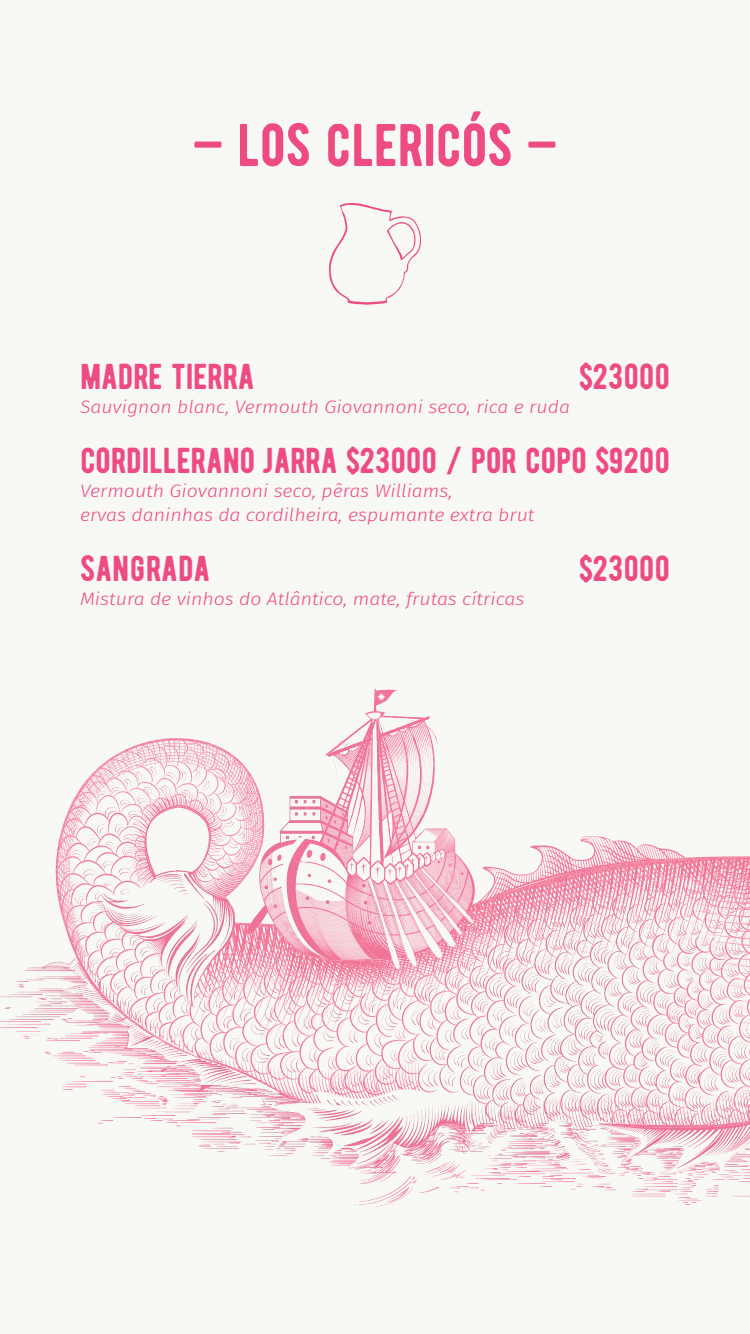
<style>
.page{position:relative;width:750px;height:1334px;background:#f8f8f5}
.page>*{position:absolute;margin:0;border:0;box-sizing:border-box;transform-origin:0 0}
.t1{font:60px "BERNIER Regular";color:#ef4b83}
.Cocteles___Ingredientes{font:36px "BERNIER Regular";color:#ef4b83}
.Cocteles___Ingredientes-2{font:italic 300 18px "Fira Sans";color:#ef4b83;scale:1.08 1}
</style>
<div class="page">
<svg style="left:329px;top:203px;width:92px;height:102px"></svg>
<svg style="left:23px;top:1036px;width:7px;height:3px"></svg>
<img style="left:194px;top:1137px;width:137px;height:26px">
<img style="left:322px;top:1137px;width:318px;height:11px">
<img style="left:201px;top:1148px;width:454px;height:14px">
<img style="left:331px;top:1159px;width:399px;height:15px">
<img style="left:361px;top:1174px;width:381px;height:9px">
<img style="left:0;top:1019px;width:44px;height:16px">
<img style="left:367px;top:689px;width:31px;height:27px">
<img style="left:364px;top:713px;width:20px;height:6px">
<svg style="left:44px;top:739px;width:706px;height:398px"></svg>
<img style="left:378px;top:716px;width:53px;height:48px">
<img style="left:194px;top:719px;width:209px;height:143px">
<img style="left:212px;top:845px;width:242px;height:17px">
<img style="left:637px;top:860px;width:20px;height:2px">
<p class="t1" style="left:193px;top:107px;width:366px">— LOS CLERICÓS —</p>
<p class="Cocteles___Ingredientes" style="left:80px;top:353px;width:176px">MADRE TIERRA</p>
<p class="Cocteles___Ingredientes" style="left:579px;top:353px;width:93px">$23000</p>
<p class="Cocteles___Ingredientes-2" style="left:80px;top:394px;width:455px">Sauvignon blanc, Vermouth Giovannoni seco, rica e ruda</p>
<p class="Cocteles___Ingredientes" style="left:80px;top:437px;width:592px">CORDILLERANO JARRA $23000 / POR COPO $9200</p>
<p class="Cocteles___Ingredientes-2" style="left:80px;top:478px;width:346px">Vermouth Giovannoni seco, pêras Williams,</p>
<p class="Cocteles___Ingredientes-2" style="left:80px;top:502px;width:422px">ervas daninhas da cordilheira, espumante extra brut</p>
<p class="Cocteles___Ingredientes" style="left:80px;top:545px;width:132px">SANGRADA</p>
<p class="Cocteles___Ingredientes" style="left:579px;top:545px;width:93px">$23000</p>
<p class="Cocteles___Ingredientes-2" style="left:80px;top:586px;width:413px">Mistura de vinhos do Atlântico, mate, frutas cítricas</p>
</div>
